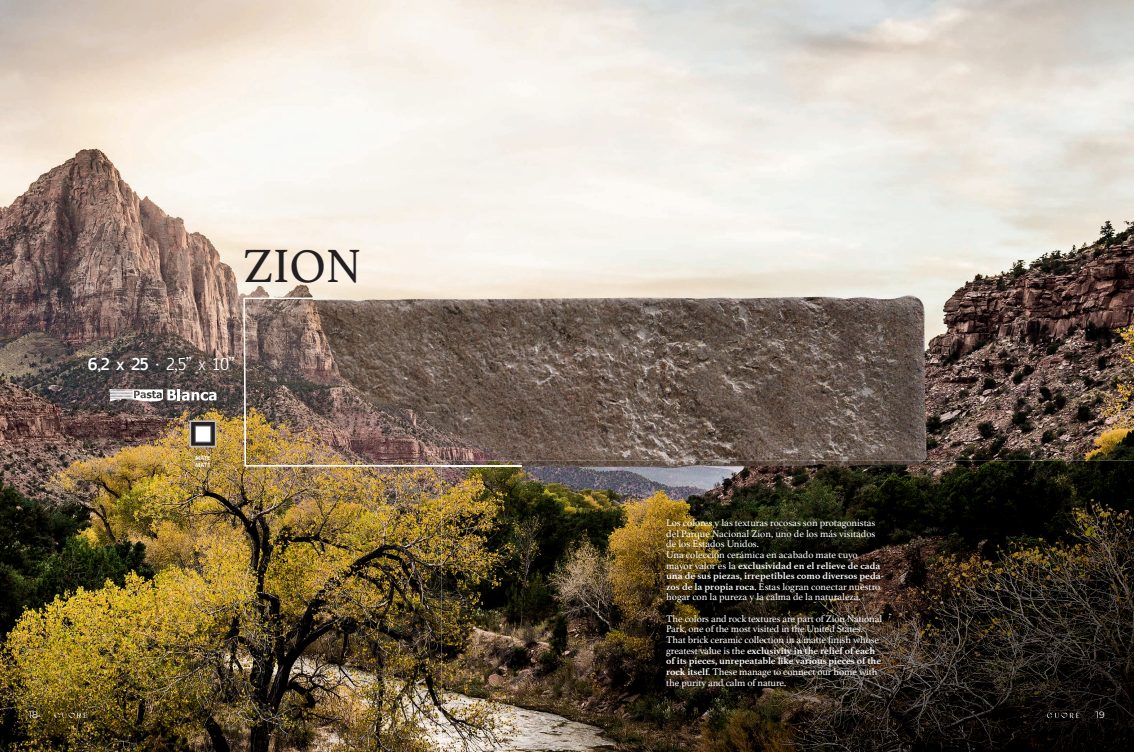
<style>
.page{position:relative;width:1134px;height:752px;background:#fff}
.page>*{position:absolute;margin:0;border:0;box-sizing:border-box;transform-origin:0 0}
.t1{font:48.88px "Athelas";color:#231f20}
.t2{font:15.62px "Euphemia UCAS";color:#fff}
.t3{font:10px/10.6px "Athelas";letter-spacing:-.01em;color:#fff}
.t4{font:9.25px "Montserrat";color:#fff}
.t5{font:600 6.12px/7.4px "Myriad Pro";letter-spacing:.005em;color:#fff}
.s1{font-weight:700}
</style>
<div class="page">
<img style="left:0;top:0;width:1134px;height:751px">
<img style="left:244px;top:297px;width:277px;height:169px">
<img style="left:441px;top:460px;width:217px;height:208px">
<img style="left:658px;top:460px;width:476px;height:83px">
<img style="left:874px;top:543px;width:260px;height:208px">
<img style="left:441px;top:668px;width:433px;height:83px">
<img style="left:441px;top:465px;width:80px;height:1px">
<img style="left:655px;top:509px;width:238px;height:189px">
<svg style="left:192px;top:423px;width:21px;height:21px"></svg>
<div style="left:189px;top:420px;width:27px;height:27px;border:2px solid #bcbdc0"></div>
<div style="left:195px;top:425px;width:16px;height:17px;background:#fff;border:1px solid #6c6d70"></div>
<svg style="left:110px;top:389px;width:106px;height:12px"></svg>
<svg style="left:1047px;top:712px;width:32px;height:5px"></svg>
<svg style="left:54px;top:712px;width:33px;height:5px"></svg>
<h1 class="t1" style="left:243px;top:227px;width:120px">ZION</h1>
<h2 class="t2" style="left:88px;top:353px;width:149px"><span class="s1">6,2 x 25 ·</span> 2,5” x 10”</h2>
<p class="t5" style="left:195px;top:454px;width:17px">MATE<br>MATT</p>
<p class="t3" style="left:666px;top:517px;width:219px">Los colores y las texturas rocosas son protagonistas del Parque Nacional Zion, uno de los más visitados de los Estados Unidos.<br>Una colección cerámica en acabado mate cuyo mayor valor es la <span class="s1">exclusividad en el relieve de cada una de sus piezas, irrepetibles como diversos peda&shy;zos de la propia roca</span>. Estas logran conectar nuestro hogar con la pureza y la calma de la naturaleza.</p>
<p class="t3" style="left:666px;top:612px;width:218px">The colors and rock textures are part of Zion National Park, one of the most visited in the United States.<br>That brick ceramic collection in a matte finish whose greatest value is the <span class="s1">exclusivity in the relief of each of its pieces, unrepeatable like various pieces of the rock itself</span>. These manage to connect our home with the purity and calm of nature.</p>
<p class="t4" style="left:29px;top:707px;width:11px">18</p>
<p class="t4" style="left:1096px;top:707px;width:10px">19</p>
</div>
